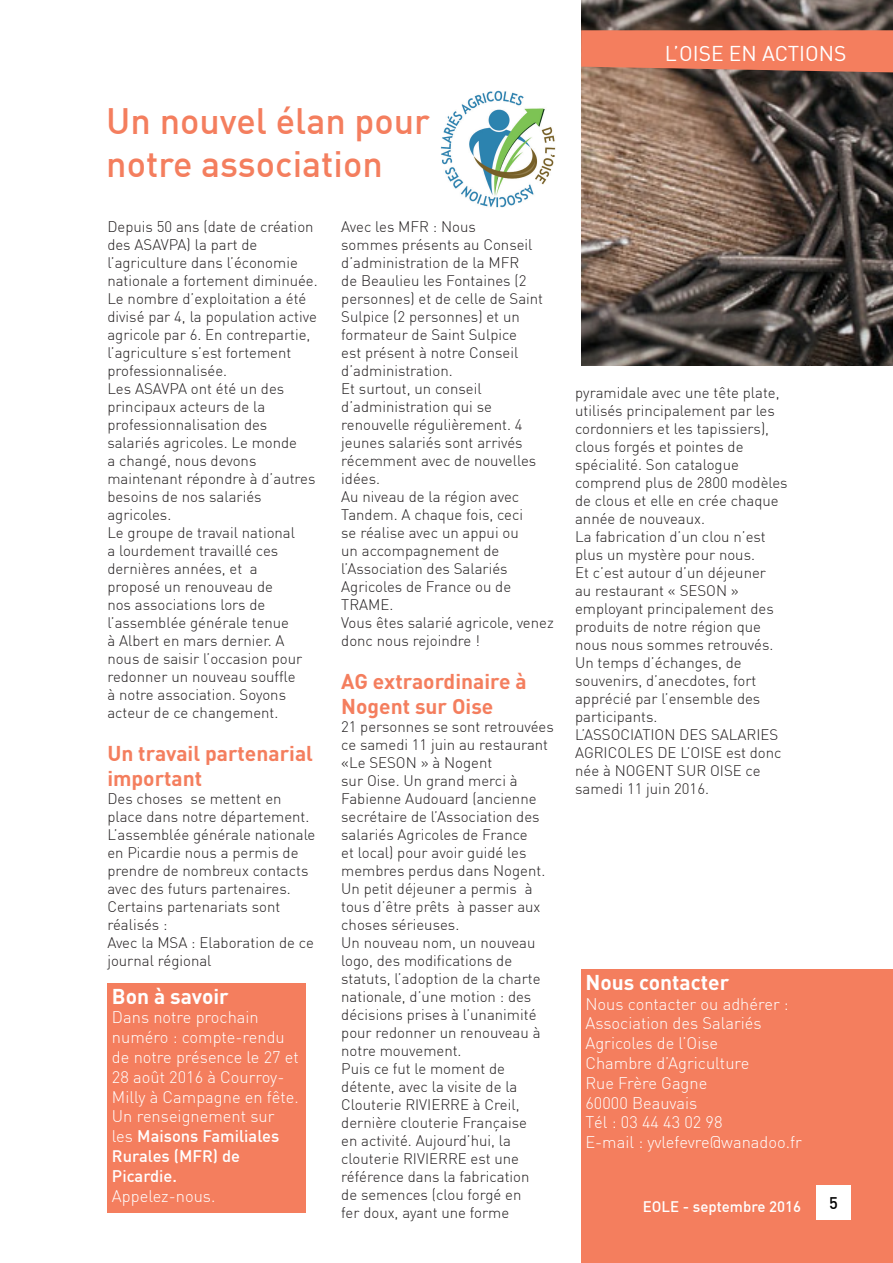
<style>
.page{position:relative;width:893px;height:1263px;background:#fff}
.page>*{position:absolute;margin:0;border:0;box-sizing:border-box;transform-origin:0 0}
.t1{font:500 36px/43.2px "DIN";color:#f47e5e}
.t2{font:700 21px/25.2px "DIN";color:#f47e5e}
.t3{font:700 21px "DIN";color:#fff}
.t4{font:21px "DIN";color:#fff}
.t5{font:300 16.5px/19.8px "DIN";color:#fff}
.t6{font:500 16.5px/19.8px "DIN";color:#fff}
.t7{font:500 16.5px "DIN";color:#000}
.t8{font:300 15px/18px "DIN";color:#231f20}
.t9{font:500 15px "DIN";color:#fff}
.s1{font-weight:300}
</style>
<div class="page">
<img style="left:581px;top:0;width:312px;height:366px">
<div style="left:108px;top:983px;width:198px;height:230px;background:#f47e5e"></div>
<div style="left:581px;top:969px;width:312px;height:294px;background:#f47e5e"></div>
<div style="left:816px;top:1186px;width:34px;height:34px;background:#fff"></div>
<svg style="left:581px;top:30px;width:312px;height:42px;background:#eb7b5d"></svg>
<img style="left:440px;top:90px;width:116px;height:118px">
<p class="t1" style="left:106px;top:98px;width:325px">Un nouvel élan pour notre association</p>
<p class="t8" style="left:107px;top:217px;width:212px">Depuis 50 ans (date de création des ASAVPA) la part de l’agriculture dans l’économie nationale a fortement diminuée.<br>Le nombre d’exploitation a été divisé par 4, la population active agricole par 6. En contrepartie, l’agriculture s’est fortement professionnalisée.</p>
<p class="t8" style="left:107px;top:379px;width:210px">Les ASAVPA ont été un des principaux acteurs de la professionnalisation des salariés agricoles. Le monde<br>a changé, nous devons maintenant répondre à d’autres besoins de nos salariés agricoles.</p>
<p class="t8" style="left:107px;top:523px;width:196px">Le groupe de travail national a lourdement travaillé ces dernières années, et a proposé un renouveau de<br>nos associations lors de l’assemblée générale tenue<br>à Albert en mars dernier. A nous de saisir l’occasion pour redonner un nouveau souffle à notre association. Soyons acteur de ce changement.</p>
<p class="t2" style="left:107px;top:740px;width:207px">Un travail partenarial important</p>
<p class="t8" style="left:107px;top:790px;width:204px">Des choses se mettent en place dans notre département.</p>
<p class="t8" style="left:107px;top:826px;width:210px">L’assemblée générale nationale en Picardie nous a permis de prendre de nombreux contacts avec des futurs partenaires.<br>Certains partenariats sont réalisés :</p>
<p class="t8" style="left:107px;top:934px;width:208px">Avec la MSA : Elaboration de ce journal régional</p>
<p class="t3" style="left:112px;top:982px;width:118px">Bon à savoir</p>
<p class="t5" style="left:112px;top:1007px;width:188px">Dans notre prochain numéro : compte-rendu de notre présence le 27 et<br>28 août 2016 à Courroy-<br>Milly à Campagne en fête.</p>
<p class="t6" style="left:112px;top:1106px;width:169px"><span class="s1">Un renseignement sur les</span> Maisons Familiales<br>Rurales (MFR) de<br>Picardie.</p>
<p class="t5" style="left:112px;top:1185px;width:105px">Appelez-nous.</p>
<p class="t8" style="left:341px;top:217px;width:203px">Avec les MFR : Nous<br>sommes présents au Conseil d’administration de la MFR<br>de Beaulieu les Fontaines (2 personnes) et de celle de Saint<br>Sulpice (2 personnes) et un formateur de Saint Sulpice<br>est présent à notre Conseil d’administration.</p>
<p class="t8" style="left:341px;top:379px;width:197px">Et surtout, un conseil d’administration qui se renouvelle régulièrement. 4 jeunes salariés sont arrivés récemment avec de nouvelles idées.</p>
<p class="t8" style="left:341px;top:487px;width:183px">Au niveau de la région avec<br>Tandem. A chaque fois, ceci se réalise avec un appui ou un accompagnement de l’Association des Salariés<br>Agricoles de France ou de<br>TRAME.</p>
<p class="t8" style="left:341px;top:613px;width:214px">Vous êtes salarié agricole, venez donc nous rejoindre !</p>
<p class="t2" style="left:341px;top:668px;width:187px">AG extraordinaire à<br>Nogent sur Oise</p>
<p class="t8" style="left:341px;top:718px;width:214px">21 personnes se sont retrouvées ce samedi 11 juin au restaurant «Le SESON » à Nogent<br>sur Oise. Un grand merci à<br>Fabienne Audouard (ancienne secrétaire de l’Association des salariés Agricoles de France<br>et local) pour avoir guidé les membres perdus dans Nogent.<br>Un petit déjeuner a permis à tous d’être prêts à passer aux choses sérieuses.</p>
<p class="t8" style="left:341px;top:934px;width:201px">Un nouveau nom, un nouveau logo, des modifications de statuts, l’adoption de la charte nationale, d’une motion : des décisions prises à l’unanimité pour redonner un renouveau à notre mouvement.</p>
<p class="t8" style="left:341px;top:1060px;width:190px">Puis ce fut le moment de détente, avec la visite de la<br>Clouterie RIVIERRE à Creil, dernière clouterie Française en activité. Aujourd’hui, la clouterie RIVIERRE est une référence dans la fabrication de semences (clou forgé en fer doux, ayant une forme</p>
<p class="t4" style="left:665px;top:40px;width:183px">L’OISE EN ACTIONS</p>
<p class="t8" style="left:575px;top:383px;width:214px">pyramidale avec une tête plate, utilisés principalement par les cordonniers et les tapissiers), clous forgés et pointes de spécialité. Son catalogue comprend plus de 2800 modèles de clous et elle en crée chaque année de nouveaux.</p>
<p class="t8" style="left:575px;top:527px;width:192px">La fabrication d’un clou n’est plus un mystère pour nous.</p>
<p class="t8" style="left:575px;top:563px;width:200px">Et c’est autour d’un déjeuner au restaurant « SESON » employant principalement des produits de notre région que nous nous sommes retrouvés.<br>Un temps d’échanges, de souvenirs, d’anecdotes, fort apprécié par l’ensemble des participants.</p>
<p class="t8" style="left:575px;top:725px;width:208px">L’ASSOCIATION DES SALARIES<br>AGRICOLES DE L’OISE est donc née à NOGENT SUR OISE ce samedi 11 juin 2016.</p>
<p class="t3" style="left:585px;top:968px;width:145px">Nous contacter</p>
<p class="t5" style="left:585px;top:993px;width:205px">Nous contacter ou adhérer :</p>
<p class="t5" style="left:585px;top:1013px;width:178px">Association des Salariés<br>Agricoles de l’Oise</p>
<p class="t5" style="left:585px;top:1053px;width:166px">Chambre d’Agriculture</p>
<p class="t5" style="left:585px;top:1073px;width:124px">Rue Frère Gagne<br>60000 Beauvais</p>
<p class="t5" style="left:585px;top:1112px;width:139px">Tél : 03 44 43 02 98</p>
<p class="t5" style="left:585px;top:1132px;width:218px">E-mail : yvlefevre@wanadoo.fr</p>
<p class="t9" style="left:643px;top:1197px;width:160px">EOLE - septembre 2016</p>
<p class="t7" style="left:829px;top:1193px;width:10px">5</p>
</div>
